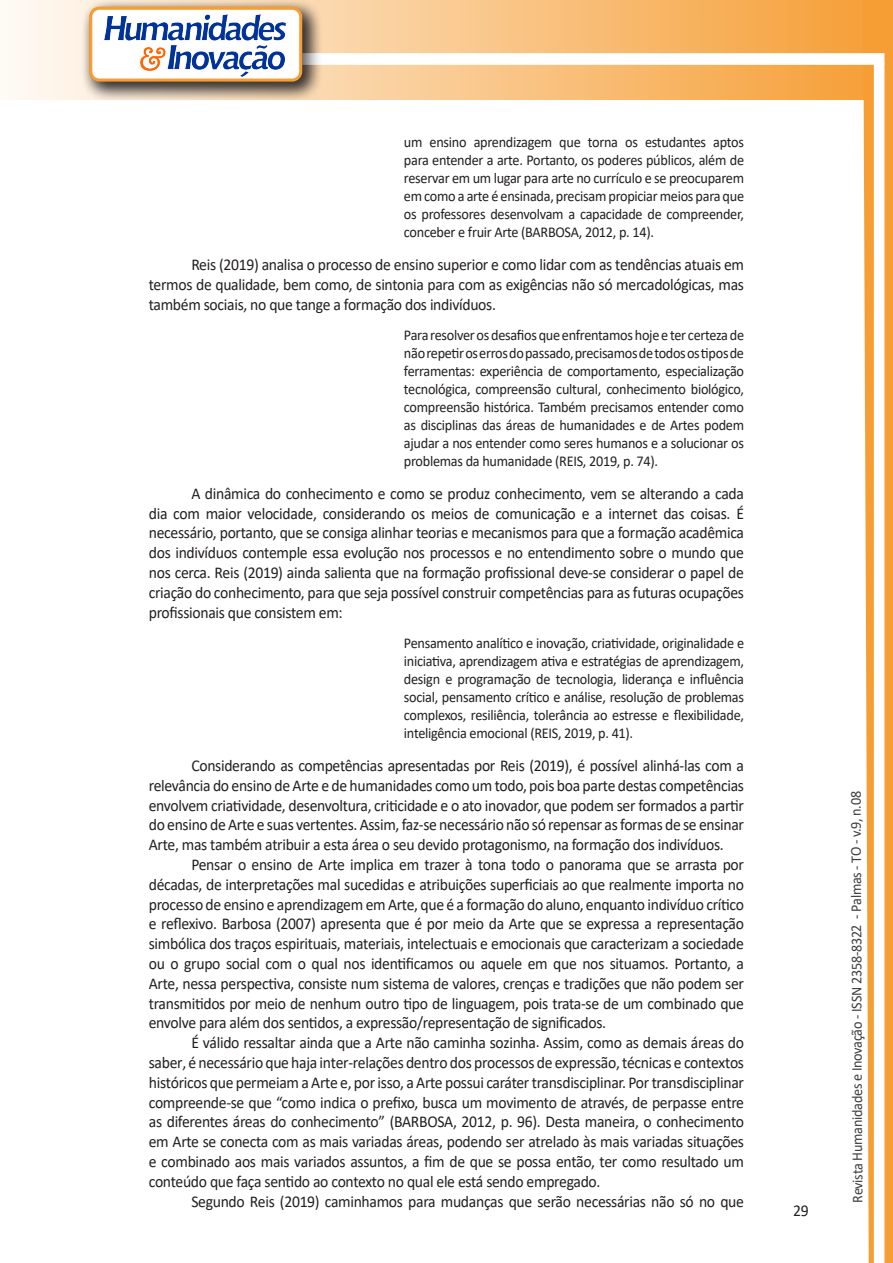
<style>
.page{position:relative;width:893px;height:1263px;background:#fff}
.page>*{position:absolute;margin:0;border:0;box-sizing:border-box;transform-origin:0 0}
.texto{font:16.5px/19.8px "Calibri";letter-spacing:-.02em;color:#231f20;text-align:justify;scale:.95 1}
.citacao{font:15px/18px "Calibri";letter-spacing:-.02em;color:#231f20;text-align:justify;scale:.95 1}
.t1{font:15px "Calibri";letter-spacing:-.025em;color:#3e3e3f;scale:.95 1}
</style>
<div class="page">
<svg style="left:5px;top:0;width:858px;height:100px;background:#f9c484"></svg>
<div style="left:302px;top:53px;width:582px;height:12px;background:#fff;border:2px solid #fff"></div>
<svg style="left:863px;top:0;width:30px;height:1263px"></svg>
<div style="left:81px;top:0;width:241px;height:102px;background:#231f20;opacity:.75"></div>
<div style="left:91px;top:8px;width:210px;height:72px;background:#fff;border-radius:9px"></div>
<img style="left:104px;top:14px;width:181px;height:62px">
<div style="left:89px;top:7px;width:213px;height:75px;border:3px solid #f69e34;border-radius:9px"></div>
<p class="citacao" style="left:404px;top:133px;width:360px">um ensino aprendizagem que torna os estudantes aptos para entender a arte. Portanto, os poderes públicos, além de reservar em um lugar para arte no currículo e se preocuparem em como a arte é ensinada, precisam propiciar meios para que os professores desenvolvam a capacidade de compreender, conceber e fruir Arte (BARBOSA, 2012, p. 14).</p>
<p class="texto" style="left:149px;top:254px;width:628px;text-indent:43px">Reis (2019) analisa o processo de ensino superior e como lidar com as tendências atuais em termos de qualidade, bem como, de sintonia para com as exigências não só mercadológicas, mas também sociais, no que tange a formação dos indivíduos.</p>
<p class="citacao" style="left:404px;top:326px;width:360px">Para resolver os desafios que enfrentamos hoje e ter certeza de não repetir os erros do passado, precisamos de todos os tipos de ferramentas: experiência de comportamento, especialização tecnológica, compreensão cultural, conhecimento biológico, compreensão histórica. Também precisamos entender como as disciplinas das áreas de humanidades e de Artes podem ajudar a nos entender como seres humanos e a solucionar os problemas da humanidade (REIS, 2019, p. 74).</p>
<p class="texto" style="left:149px;top:483px;width:628px;text-indent:43px">A dinâmica do conhecimento e como se produz conhecimento, vem se alterando a cada dia com maior velocidade, considerando os meios de comunicação e a internet das coisas. É necessário, portanto, que se consiga alinhar teorias e mecanismos para que a formação acadêmica dos indivíduos contemple essa evolução nos processos e no entendimento sobre o mundo que nos cerca. Reis (2019) ainda salienta que na formação profissional deve-se considerar o papel de criação do conhecimento, para que seja possível construir competências para as futuras ocupações profissionais que consistem em:</p>
<p class="citacao" style="left:404px;top:634px;width:360px">Pensamento analítico e inovação, criatividade, originalidade e iniciativa, aprendizagem ativa e estratégias de aprendizagem, design e programação de tecnologia, liderança e influência social, pensamento crítico e análise, resolução de problemas complexos, resiliência, tolerância ao estresse e flexibilidade, inteligência emocional (REIS, 2019, p. 41).</p>
<p class="texto" style="left:149px;top:755px;width:628px;text-indent:43px">Considerando as competências apresentadas por Reis (2019), é possível alinhá-las com a relevância do ensino de Arte e de humanidades como um todo, pois boa parte destas competências envolvem criatividade, desenvoltura, criticidade e o ato inovador, que podem ser formados a partir do ensino de Arte e suas vertentes. Assim, faz-se necessário não só repensar as formas de se ensinar Arte, mas também atribuir a esta área o seu devido protagonismo, na formação dos indivíduos.</p>
<p class="texto" style="left:149px;top:854px;width:628px;text-indent:43px">Pensar o ensino de Arte implica em trazer à tona todo o panorama que se arrasta por décadas, de interpretações mal sucedidas e atribuições superficiais ao que realmente importa no processo de ensino e aprendizagem em Arte, que é a formação do aluno, enquanto indivíduo crítico e reflexivo. Barbosa (2007) apresenta que é por meio da Arte que se expressa a representação simbólica dos traços espirituais, materiais, intelectuais e emocionais que caracterizam a sociedade ou o grupo social com o qual nos identificamos ou aquele em que nos situamos. Portanto, a Arte, nessa perspectiva, consiste num sistema de valores, crenças e tradições que não podem ser transmitidos por meio de nenhum outro tipo de linguagem, pois trata-se de um combinado que envolve para além dos sentidos, a expressão/representação de significados.</p>
<p class="texto" style="left:149px;top:1032px;width:628px;text-indent:43px">É válido ressaltar ainda que a Arte não caminha sozinha. Assim, como as demais áreas do saber, é necessário que haja inter-relações dentro dos processos de expressão, técnicas e contextos históricos que permeiam a Arte e, por isso, a Arte possui caráter transdisciplinar. Por transdisciplinar compreende-se que “como indica o prefixo, busca um movimento de através, de perpasse entre as diferentes áreas do conhecimento” (BARBOSA, 2012, p. 96). Desta maneira, o conhecimento em Arte se conecta com as mais variadas áreas, podendo ser atrelado às mais variadas situações e combinado aos mais variados assuntos, a fim de que se possa então, ter como resultado um conteúdo que faça sentido ao contexto no qual ele está sendo empregado.</p>
<p class="texto" style="left:191px;top:1191px;width:583px">Segundo Reis (2019) caminhamos para mudanças que serão necessárias não só no que</p>
<p class="texto" style="left:793px;top:1200px;width:18px">29</p>
<p class="t1" style="left:846px;top:1203px;width:435px;rotate:-90deg">Revista Humanidades e Inovação - ISSN 2358-8322 - Palmas - TO - v.9, n.08</p>
</div>
